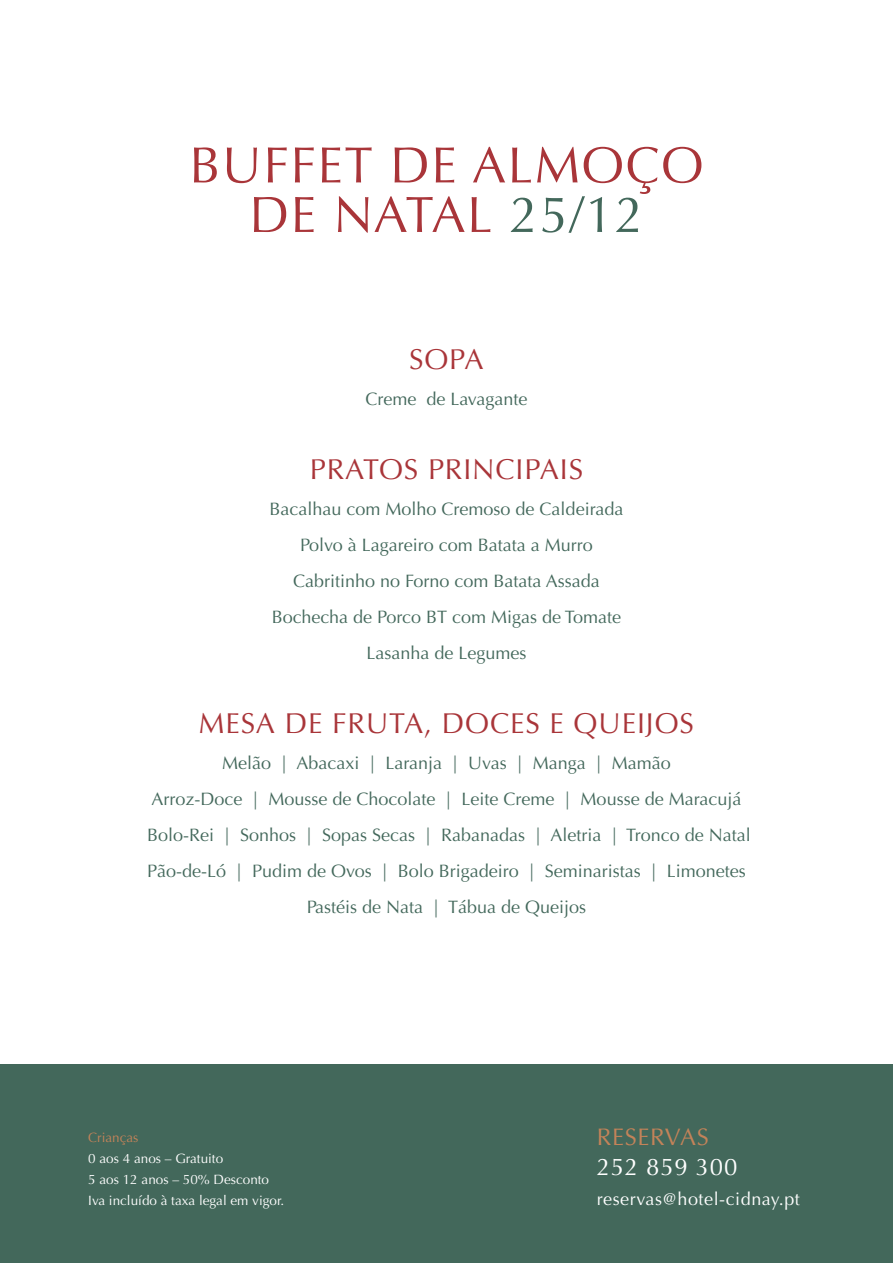
<style>
.page{position:relative;width:893px;height:1263px;background:#fff}
.page>*{position:absolute;margin:0;border:0;box-sizing:border-box;transform-origin:0 0}
.t1{font:51px/49.5px "Optima";letter-spacing:.03em;color:#a93539;text-align:center}
.t2{font:28.8px "Optima";letter-spacing:.03em;color:#a93539}
.t3{font:24px "Optima";letter-spacing:.03em;color:#fff}
.t4{font:24px "Optima";letter-spacing:.03em;color:#c48359}
.t5{font:18px/36px "Optima";color:#43685b;text-align:center}
.t6{font:18px "Optima";letter-spacing:.03em;color:#fff}
.t7{font:13.5px/21px "Optima";color:#fff}
.t8{font:13.5px "Optima";color:#c48359}
.s1{color:#43685b}
</style>
<div class="page">
<div style="left:0;top:1064px;width:893px;height:199px;background:#43685b"></div>
<h1 class="t1" style="left:189px;top:141px;width:516px">BUFFET DE ALMOÇO<br>DE NATAL <span class="s1">25/12</span></h1>
<h2 class="t2" style="left:409px;top:343px;width:76px">SOPA</h2>
<p class="t5" style="left:365px;top:381px;width:164px">Creme de Lavagante</p>
<h2 class="t2" style="left:310px;top:453px;width:275px">PRATOS PRINCIPAIS</h2>
<p class="t5" style="left:270px;top:491px;width:355px">Bacalhau com Molho Cremoso de Caldeirada Polvo à Lagareiro com Batata a Murro Cabritinho no Forno com Batata Assada Bochecha de Porco BT com Migas de Tomate Lasanha de Legumes</p>
<h2 class="t2" style="left:199px;top:706px;width:497px">MESA DE FRUTA, DOCES E QUEIJOS</h2>
<p class="t5" style="left:147px;top:745px;width:605px">Melão | Abacaxi | Laranja | Uvas | Manga | Mamão<br>Arroz-Doce | Mousse de Chocolate | Leite Creme | Mousse de Maracujá Bolo-Rei | Sonhos | Sopas Secas | Rabanadas | Aletria | Tronco de Natal Pão-de-Ló | Pudim de Ovos | Bolo Brigadeiro | Seminaristas | Limonetes Pastéis de Nata | Tábua de Queijos</p>
<p class="t8" style="left:88px;top:1130px;width:52px">Crianças</p>
<p class="t7" style="left:88px;top:1148px;width:197px">0 aos 4 anos – Gratuito<br>5 aos 12 anos – 50% Desconto<br>Iva incluído à taxa legal em vigor.</p>
<h3 class="t4" style="left:597px;top:1123px;width:114px">RESERVAS</h3>
<h3 class="t3" style="left:597px;top:1153px;width:142px">252 859 300</h3>
<p class="t6" style="left:597px;top:1189px;width:205px">reservas@hotel-cidnay.pt</p>
</div>
